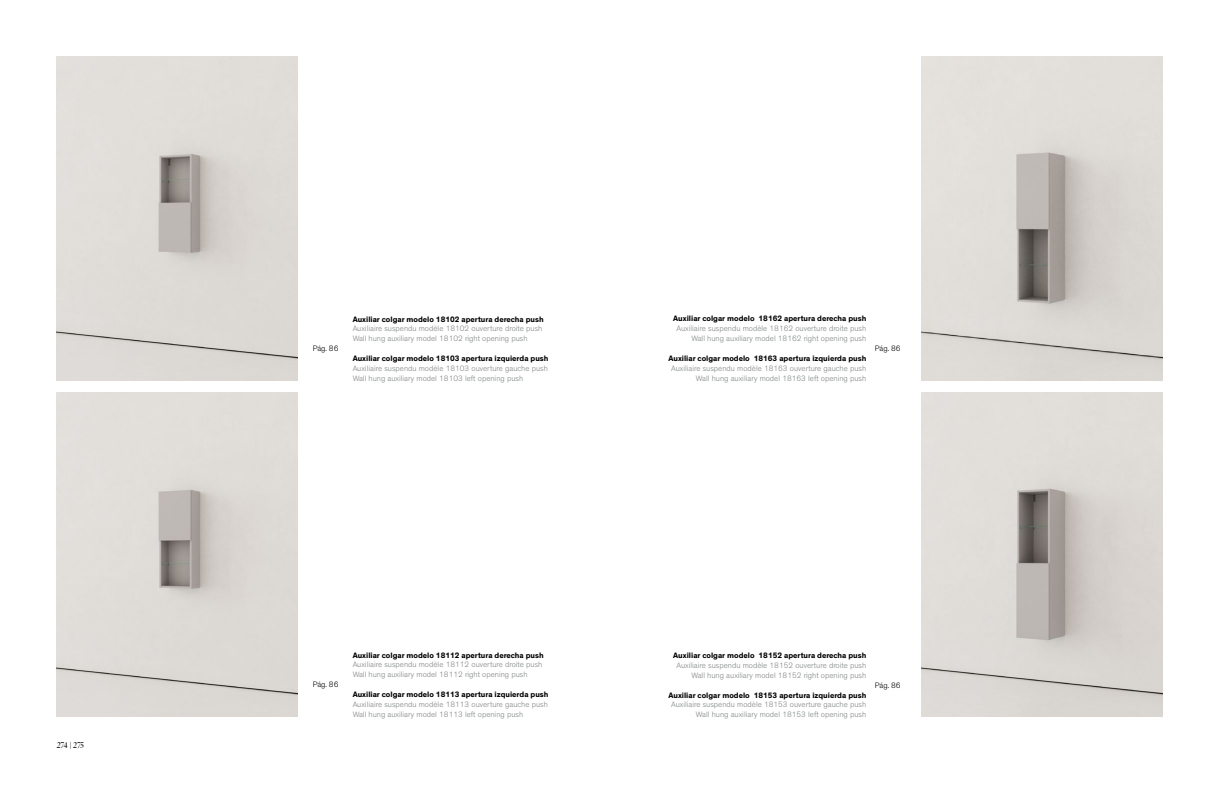
<style>
.page{position:relative;width:1219px;height:808px;background:#fff}
.page>*{position:absolute;margin:0;border:0;box-sizing:border-box;transform-origin:0 0}
.t1{font:300 8px/10px "Theinhardt";color:#828585}
.t2{font:700 8px "Theinhardt";color:#000}
.t3{font:300 8px "Theinhardt";color:#000}
.t4{font:8px "Big Caslon FB";letter-spacing:-.02em;color:#000}
</style>
<div class="page">
<img style="left:57px;top:57px;width:241px;height:324px">
<img style="left:921px;top:57px;width:241px;height:324px">
<img style="left:57px;top:393px;width:241px;height:324px">
<img style="left:921px;top:393px;width:241px;height:324px">
<p class="t4" style="left:57px;top:740px;width:29px">274 | 275</p>
<p class="t3" style="left:313px;top:344px;width:27px">Pág. 86</p>
<p class="t2" style="left:353px;top:314px;width:192px">Auxiliar colgar modelo 18102 apertura derecha push</p>
<p class="t1" style="left:353px;top:324px;width:191px">Auxiliaire suspendu modèle 18102 ouverture droite push<br>Wall hung auxiliary model 18102 right opening push</p>
<p class="t2" style="left:353px;top:354px;width:197px">Auxiliar colgar modelo 18103 apertura izquierda push</p>
<p class="t1" style="left:353px;top:363px;width:197px">Auxiliaire suspendu modèle 18103 ouverture gauche push<br>Wall hung auxiliary model 18103 left opening push</p>
<p class="t3" style="left:313px;top:680px;width:27px">Pág. 86</p>
<p class="t2" style="left:353px;top:650px;width:192px">Auxiliar colgar modelo 18112 apertura derecha push</p>
<p class="t1" style="left:353px;top:660px;width:191px">Auxiliaire suspendu modèle 18112 ouverture droite push<br>Wall hung auxiliary model 18112 right opening push</p>
<p class="t2" style="left:353px;top:690px;width:197px">Auxiliar colgar modelo 18113 apertura izquierda push</p>
<p class="t1" style="left:353px;top:699px;width:197px">Auxiliaire suspendu modèle 18113 ouverture gauche push<br>Wall hung auxiliary model 18113 left opening push</p>
<p class="t2" style="left:673px;top:314px;width:194px">Auxiliar colgar modelo 18162 apertura derecha push</p>
<p class="t1" style="left:677px;top:323px;width:191px;text-align:right">Auxiliaire suspendu modèle 18162 ouverture droite push<br>Wall hung auxiliary model 18162 right opening push</p>
<p class="t2" style="left:668px;top:353px;width:199px">Auxiliar colgar modelo 18163 apertura izquierda push</p>
<p class="t1" style="left:671px;top:363px;width:197px;text-align:right">Auxiliaire suspendu modèle 18163 ouverture gauche push<br>Wall hung auxiliary model 18163 left opening push</p>
<p class="t3" style="left:875px;top:343px;width:27px">Pág. 86</p>
<p class="t2" style="left:673px;top:651px;width:194px">Auxiliar colgar modelo 18152 apertura derecha push</p>
<p class="t1" style="left:677px;top:660px;width:191px;text-align:right">Auxiliaire suspendu modèle 18152 ouverture droite push<br>Wall hung auxiliary model 18152 right opening push</p>
<p class="t2" style="left:668px;top:690px;width:199px">Auxiliar colgar modelo 18153 apertura izquierda push</p>
<p class="t1" style="left:671px;top:700px;width:197px;text-align:right">Auxiliaire suspendu modèle 18153 ouverture gauche push<br>Wall hung auxiliary model 18153 left opening push</p>
<p class="t3" style="left:875px;top:680px;width:27px">Pág. 86</p>
</div>
